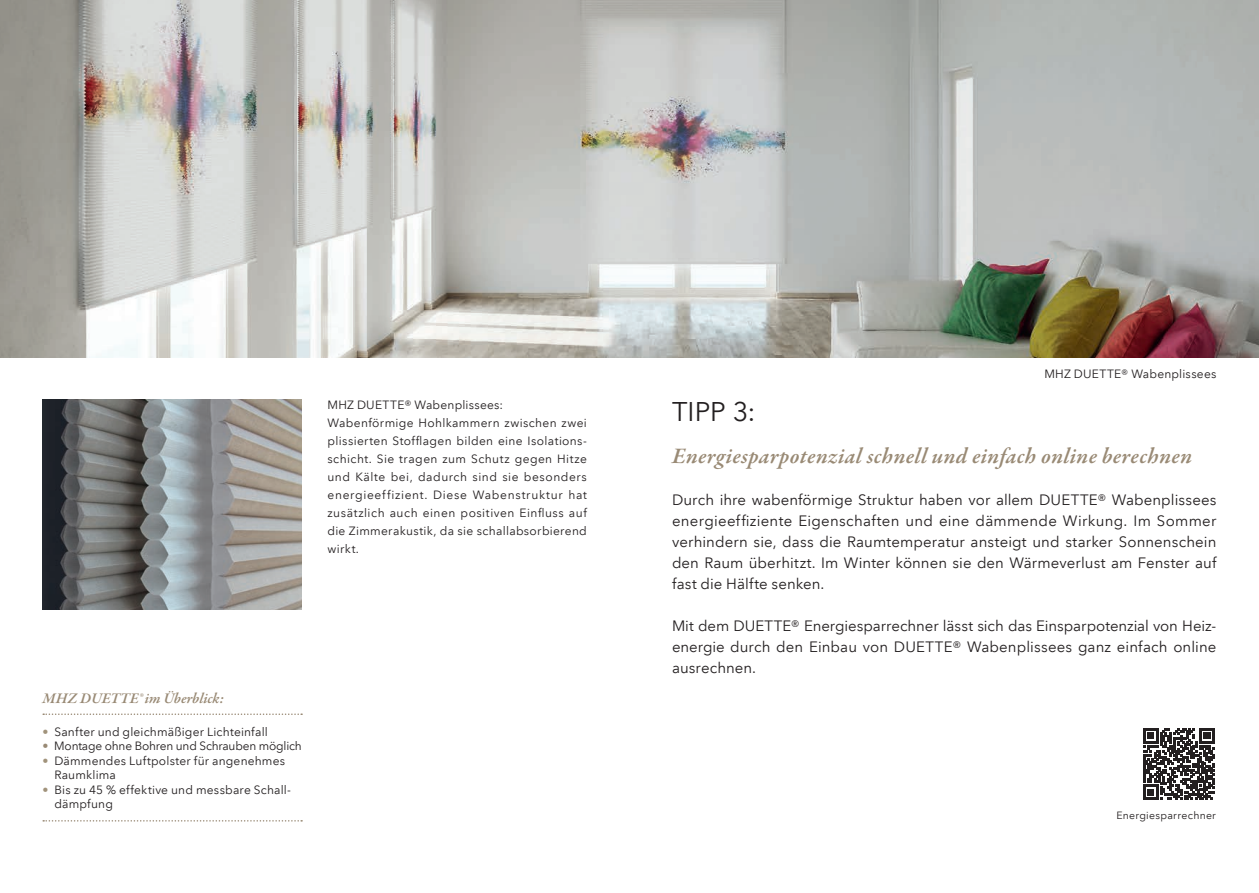
<style>
.page{position:relative;width:1259px;height:893px;background:#fff}
.page>*{position:absolute;margin:0;border:0;box-sizing:border-box;transform-origin:0 0}
.t1{font:27px "Avenir Next LT Com";color:#231f20}
.t2{font:italic 600 22.5px "Garamond Premr Pro";letter-spacing:.015em;color:#998a75}
.t3{font:15px/21px "Avenir Next LT Com";letter-spacing:.005em;color:#231f20;text-align:justify}
.t4{font:italic 600 15px "Garamond Premr Pro";color:#998a75}
.t5{font:12px/18px "Avenir Next LT Com";letter-spacing:.025em;color:#231f20}
.t6{font:12px "Avenir Next LT Com";letter-spacing:-.015em;color:#231f20}
.t7{font:10.5px "Avenir Next LT Com";letter-spacing:.025em;color:#231f20}
.s1{color:#a1937b}
.s2{color:#998a75}
</style>
<div class="page">
<img style="left:42px;top:400px;width:260px;height:210px">
<svg style="left:1143px;top:728px;width:71px;height:71px"></svg>
<svg style="left:43px;top:713px;width:259px;height:2px"></svg>
<svg style="left:43px;top:820px;width:259px;height:2px"></svg>
<img style="left:0;top:0;width:1259px;height:358px">
<p class="t5" style="left:327px;top:395px;width:261px">MHZ DUETTE® Wabenplissees:<br>Wabenförmige Hohlkammern zwischen zwei plissierten Stofflagen bilden eine Isolations&shy;schicht. Sie tragen zum Schutz gegen Hitze und Kälte bei, dadurch sind sie besonders energieeffizient. Diese Wabenstruktur hat zusätzlich auch einen positiven Einfluss auf die Zimmerakustik, da sie schallabsorbierend wirkt.</p>
<p class="t4" style="left:43px;top:689px;width:183px">MHZ DUETTE® im Überblick:</p>
<p class="t5" style="left:42px;top:723px;width:227px"><span class="s1">•</span> Sanfter und gleichmäßiger Lichteinfall</p>
<p class="t6" style="left:42px;top:739px;width:261px"><span class="s2">•</span> Montage ohne Bohren und Schrauben möglich</p>
<p class="t5" style="left:54px;top:753px;width:232px;line-height:14.4px;text-indent:-12px"><span class="s1">•</span> Dämmendes Luftpolster für angenehmes<br>Raumklima</p>
<p class="t5" style="left:54px;top:782px;width:238px;line-height:14.4px;text-indent:-12px"><span class="s1">•</span> Bis zu 45 % effektive und messbare Schall&shy;dämpfung</p>
<p class="t5" style="left:1044px;top:365px;width:174px">MHZ DUETTE® Wabenplissees</p>
<h1 class="t1" style="left:672px;top:395px;width:85px">TIPP 3:</h1>
<h2 class="t2" style="left:672px;top:442px;width:521px">Energiesparpotenzial schnell und einfach online berechnen</h2>
<p class="t3" style="left:672px;top:489px;width:546px">Durch ihre wabenförmige Struktur haben vor allem DUETTE® Wabenplissees energieeffiziente Eigenschaften und eine dämmende Wirkung. Im Sommer verhindern sie, dass die Raumtemperatur ansteigt und starker Sonnenschein den Raum überhitzt. Im Winter können sie den Wärmeverlust am Fenster auf fast die Hälfte senken.</p>
<p class="t3" style="left:672px;top:615px;width:546px">Mit dem DUETTE® Energiesparrechner lässt sich das Einsparpotenzial von Heiz&shy;energie durch den Einbau von DUETTE® Wabenplissees ganz einfach online ausrechnen.</p>
<p class="t7" style="left:1116px;top:809px;width:101px">Energiesparrechner</p>
</div>
